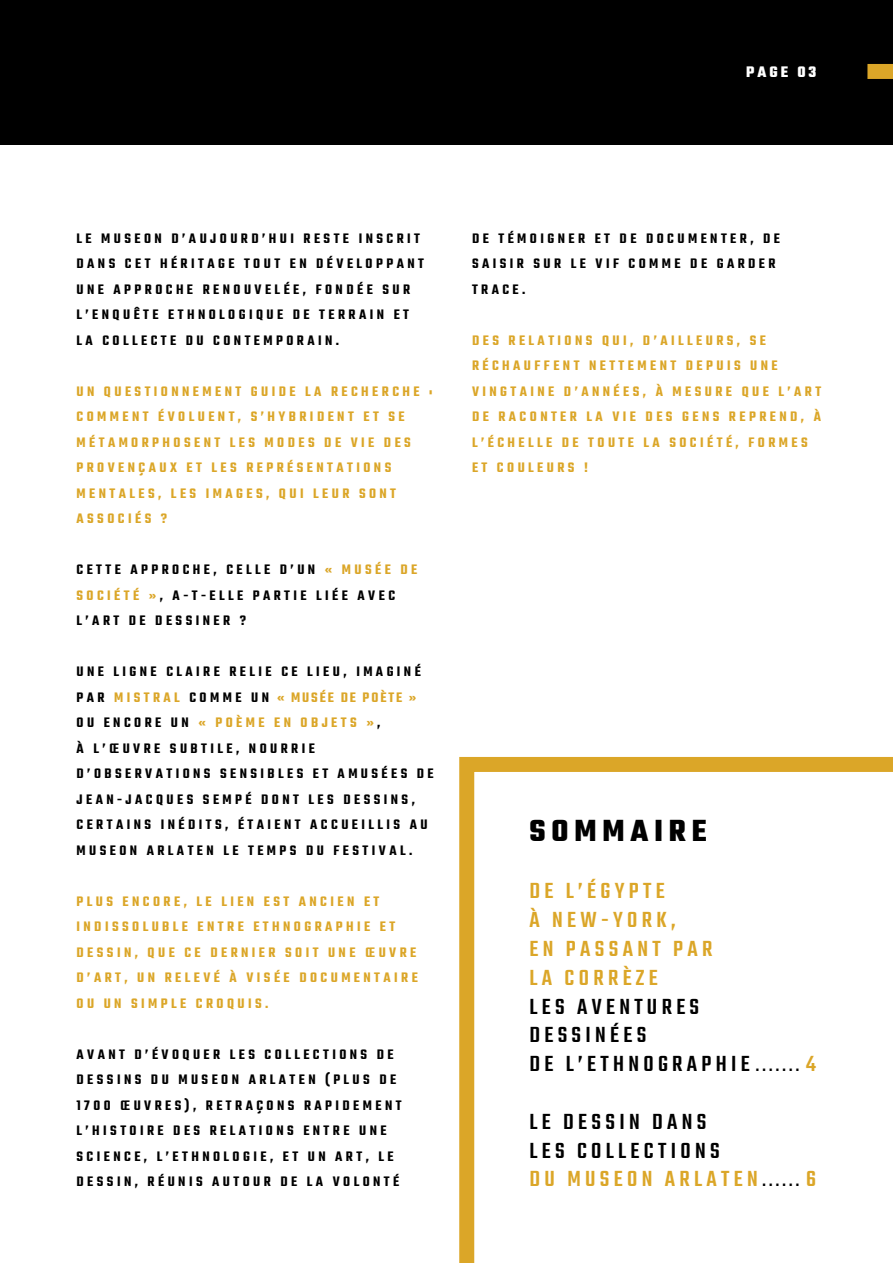
<style>
.page{position:relative;width:893px;height:1263px;background:#fff}
.page>*{position:absolute;margin:0;border:0;box-sizing:border-box;transform-origin:0 0}
.t1{font:700 33px "Teko";letter-spacing:.18em;color:#000}
.t2{font:500 24px/28.8px "Teko";letter-spacing:.18em;color:#000}
.t3{font:500 24px/28.8px "Teko";letter-spacing:.18em;color:#dba628}
.t4{font:700 16.5px "Teko";letter-spacing:.18em;color:#fff}
.t5{font:600 15px/25.5px "Teko";letter-spacing:.23em;color:#000}
.t6{font:600 15px/25.5px "Teko";letter-spacing:.23em;color:#dba628}
.s1{color:#dba628}
.s2{font-size:18px}
</style>
<div class="page">
<div style="left:0;top:0;width:893px;height:145px;background:#000"></div>
<div style="left:867px;top:64px;width:26px;height:15px;background:#dba628"></div>
<svg style="left:459px;top:757px;width:434px;height:506px"></svg>
<p class="t4" style="left:746px;top:61px;width:72px">PAGE 03</p>
<p class="t5" style="left:77px;top:226px;width:349px">LE MUSEON D’AUJOURD’HUI RESTE INSCRIT DANS CET HÉRITAGE TOUT EN DÉVELOPPANT UNE APPROCHE RENOUVELÉE, FONDÉE SUR L’ENQUÊTE ETHNOLOGIQUE DE TERRAIN ET LA COLLECTE DU CONTEMPORAIN.</p>
<p class="t6" style="left:77px;top:379px;width:357px">UN QUESTIONNEMENT GUIDE LA RECHERCHE :<br>COMMENT ÉVOLUENT, S’HYBRIDENT ET SE<br>MÉTAMORPHOSENT LES MODES DE VIE DES<br>PROVENÇAUX ET LES REPRÉSENTATIONS<br>MENTALES, LES IMAGES, QUI LEUR SONT<br>ASSOCIÉS ?</p>
<p class="t5" style="left:77px;top:558px;width:342px">CETTE APPROCHE, CELLE D’UN <span class="s1">« MUSÉE DE<br>SOCIÉTÉ »</span>, A-T-ELLE PARTIE LIÉE AVEC<br>L’ART DE DESSINER ?</p>
<p class="t5" style="left:77px;top:660px;width:359px">UNE LIGNE CLAIRE RELIE CE LIEU, IMAGINÉ PAR <span class="s1">MISTRAL</span> COMME UN <span class="s1">« MUSÉE DE POÈTE » </span>OU ENCORE UN <span class="s1">« POÈME EN OBJETS »</span>,<br>À L’ŒUVRE SUBTILE, NOURRIE D’OBSERVATIONS SENSIBLES ET AMUSÉES DE JEAN-JACQUES SEMPÉ DONT LES DESSINS, CERTAINS INÉDITS, ÉTAIENT ACCUEILLIS AU MUSEON ARLATEN LE TEMPS DU FESTIVAL.</p>
<p class="t6" style="left:77px;top:889px;width:343px">PLUS ENCORE, LE LIEN EST ANCIEN ET INDISSOLUBLE ENTRE ETHNOGRAPHIE ET DESSIN, QUE CE DERNIER SOIT UNE ŒUVRE D’ART, UN RELEVÉ À VISÉE DOCUMENTAIRE OU UN SIMPLE CROQUIS.</p>
<p class="t5" style="left:77px;top:1042px;width:327px">AVANT D’ÉVOQUER LES COLLECTIONS DE DESSINS DU MUSEON ARLATEN (PLUS DE 1700 ŒUVRES), RETRAÇONS RAPIDEMENT L’HISTOIRE DES RELATIONS ENTRE UNE SCIENCE, L’ETHNOLOGIE, ET UN ART, LE DESSIN, RÉUNIS AUTOUR DE LA VOLONTÉ</p>
<p class="t5" style="left:472px;top:226px;width:310px">DE TÉMOIGNER ET DE DOCUMENTER, DE<br>SAISIR SUR LE VIF COMME DE GARDER<br>TRACE.</p>
<p class="t6" style="left:472px;top:328px;width:351px">DES RELATIONS QUI, D’AILLEURS, SE<br>RÉCHAUFFENT NETTEMENT DEPUIS UNE<br>VINGTAINE D’ANNÉES, À MESURE QUE L’ART<br>DE RACONTER LA VIE DES GENS REPREND, À<br>L’ÉCHELLE DE TOUTE LA SOCIÉTÉ, FORMES<br>ET COULEURS !</p>
<h1 class="t1" style="left:529px;top:809px;width:179px">SOMMAIRE</h1>
<h2 class="t3" style="left:529px;top:878px;width:184px">DE L’ÉGYPTE<br>À NEW-YORK,<br>EN PASSANT PAR<br>LA CORRÈZE</h2>
<h2 class="t2" style="left:529px;top:993px;width:288px">LES AVENTURES<br>DESSINÉES<br>DE L’ETHNOGRAPHIE <span class="s2">.......</span> <span class="s1">4</span></h2>
<h2 class="t2" style="left:529px;top:1109px;width:288px">LE DESSIN DANS<br>LES COLLECTIONS<br><span class="s1">DU MUSEON ARLATEN</span><span class="s2">......</span> <span class="s1">6</span></h2>
</div>
